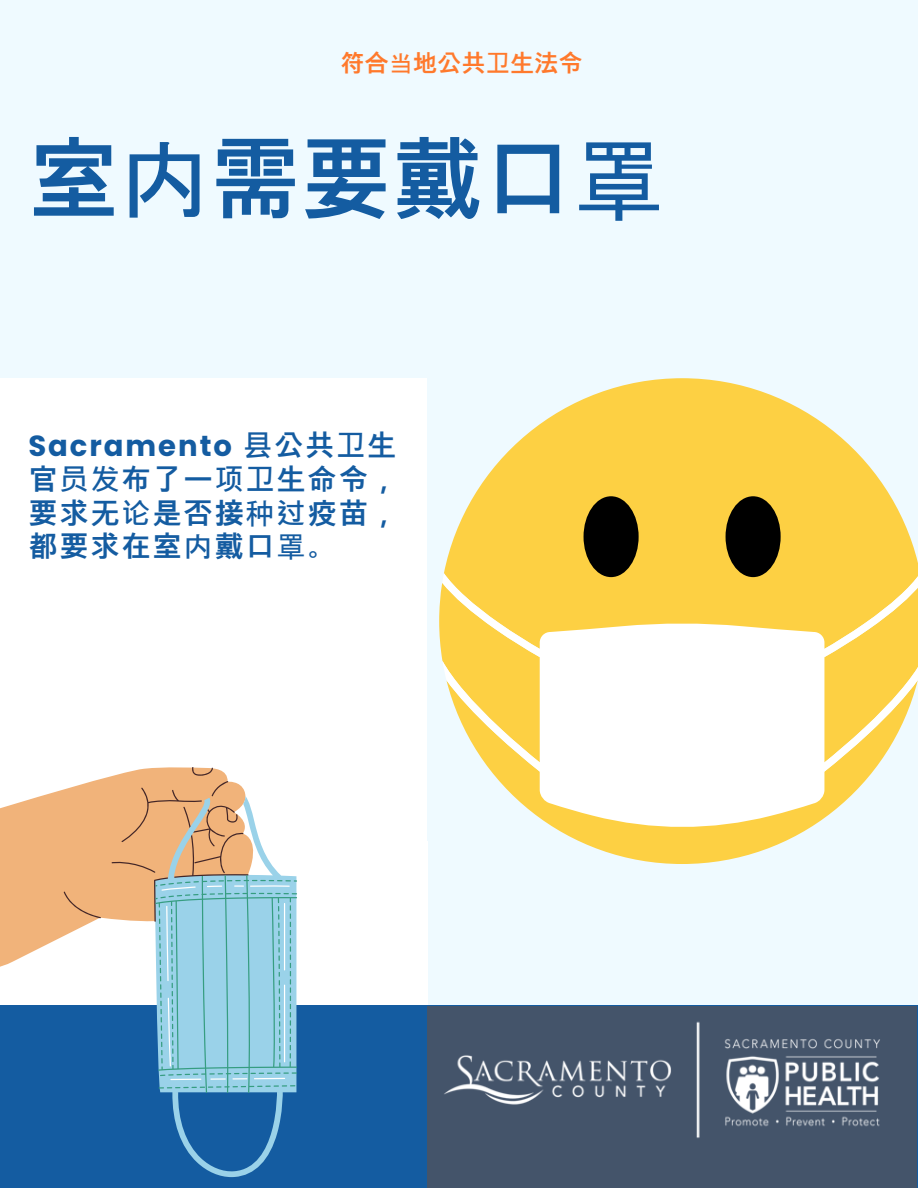
<style>
.page{position:relative;width:918px;height:1188px;background:#effaff}
.page>*{position:absolute;margin:0;border:0;box-sizing:border-box;transform-origin:0 0}
.t1{font:700 90px "Malgun Gothic";color:#145ca1}
.t2{font:700 29.1px/33.6px "Malgun Gothic";letter-spacing:.065em;color:#145ca1;text-align:justify}
.t3{font:700 29.1px "Poppins";letter-spacing:.065em;color:#145ca1}
.t4{font:700 24px "Malgun Gothic";letter-spacing:.01em;color:#ff792c}
.s1{font-family:"MS UI Gothic";font-weight:400}
.s2{font-family:"Microsoft Jheng Hei"}
.s3{font-family:"Malgun Gothic"}
</style>
<div class="page">
<div style="left:0;top:378px;width:426px;height:671px;background:#fff"></div>
<div style="left:0;top:1005px;width:918px;height:183px;background:#145ca1"></div>
<svg style="left:0;top:789px;width:64px;height:178px;background:#f2bd8c"></svg>
<svg style="left:172px;top:1093px;width:111px;height:84px"></svg>
<svg style="left:64px;top:767px;width:233px;height:326px"></svg>
<svg style="left:439px;top:378px;width:479px;height:486px;fill:#fdd043"></svg>
<div style="left:726px;top:496px;width:55px;height:81px;background:#000;border-radius:50%"></div>
<div style="left:584px;top:496px;width:55px;height:81px;background:#000;border-radius:50%"></div>
<svg style="left:442px;top:573px;width:476px;height:258px;fill:#fdfaff"></svg>
<img style="left:427px;top:1006px;width:490px;height:182px">
<p class="t4" style="left:340px;top:53px;width:244px">符合<span class="s1">当</span>地公共<span class="s2">卫</span>生法令</p>
<h1 class="t1" style="left:28px;top:140px;width:637px">室<span class="s1">内</span>需要戴口<span class="s1">罩</span></h1>
<p class="t3" style="left:28px;top:426px;width:369px">Sacramento <span class="s2">县</span><span class="s3">公共</span><span class="s2">卫</span><span class="s3">生</span></p>
<p class="t2" style="left:28px;top:464px;width:372px">官<span class="s2">员发</span>布了一<span class="s2">项卫</span>生命令，要求无<span class="s2">论</span>是否接<span class="s1">种</span><span class="s2">过</span>疫苗，都要求在室<span class="s1">内</span>戴口<span class="s1">罩</span>。</p>
</div>
